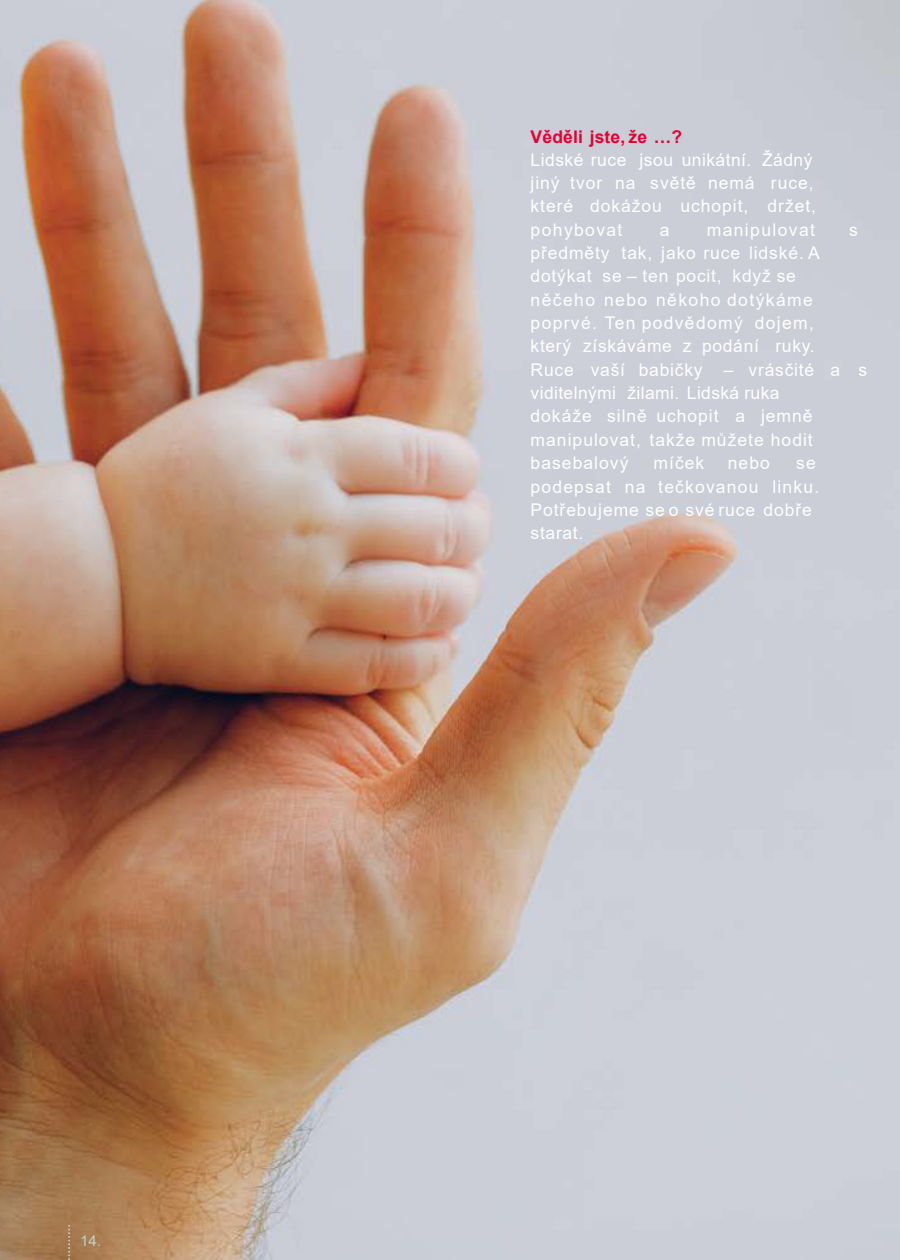
<style>
.page{position:relative;width:900px;height:1260px;background:#fff}
.page>*{position:absolute;margin:0;border:0;box-sizing:border-box;transform-origin:0 0}
.t1{font:17.5px/23.2px "Arial";letter-spacing:.055em;color:#fff}
.t2{font:700 17.5px "Arial";letter-spacing:.01em;color:#e70033}
.t3{font:17.5px "Arial";letter-spacing:.08em;color:#fff}
.t4{font:15px "Arial";color:#bad3cd}
</style>
<div class="page">
<img style="left:0;top:0;width:900px;height:1260px">
<svg style="left:68px;top:1225px;width:2px;height:35px"></svg>
<p class="t4" style="left:80px;top:1235px;width:22px">14.</p>
<p class="t2" style="left:531px;top:130px;width:153px">Věděli jste, že …?</p>
<p class="t1" style="left:531px;top:149px;width:287px">Lidské ruce jsou unikátní. Žádný jiný tvor na světě nemá ruce, které dokážou uchopit, držet, pohybovat</p>
<p class="t1" style="left:660px;top:220px;width:11px">a</p>
<p class="t3" style="left:707px;top:223px;width:110px">manipulovat</p>
<p class="t1" style="left:849px;top:220px;width:10px">s</p>
<p class="t1" style="left:531px;top:243px;width:338px">předměty tak, jako ruce lidské. A dotýkat se – ten pocit, když se<br>něčeho nebo někoho dotýkáme poprvé. Ten podvědomý dojem,<br>který získáváme z podání ruky.<br>Ruce vaší babičky – vrásčité a s viditelnými žilami. Lidská ruka<br>dokáže silně uchopit a jemně manipulovat, takže můžete hodit basebalový</p>
<p class="t1" style="left:654px;top:453px;width:52px">míček</p>
<p class="t1" style="left:728px;top:453px;width:44px">nebo</p>
<p class="t1" style="left:531px;top:453px;width:290px;text-indent:266px">se podepsat na tečkovanou linku.<br>Potřebujeme se o své ruce dobře starat.</p>
</div>
